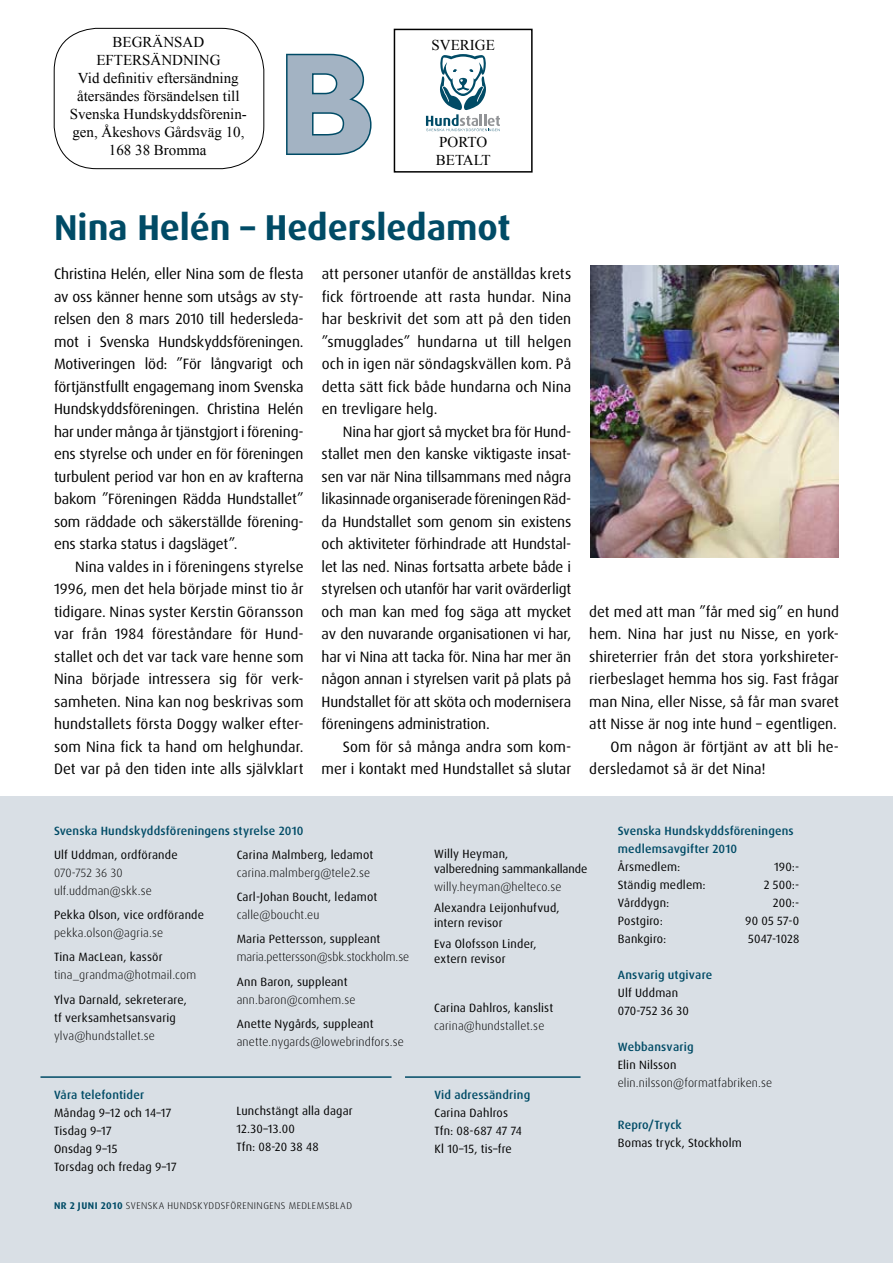
<style>
.page{position:relative;width:893px;height:1263px;background:#fff}
.page>*{position:absolute;margin:0;border:0;box-sizing:border-box;transform-origin:0 0}
.t1{font:700 144px "Gill Sans";color:#a3b3c3}
.t2{font:700 36px "Dax Pro";letter-spacing:-.005em;color:#004b66}
.t3{font:15px/22.5px "Dax Pro";color:#000;text-align:justify}
.t4{font:15px/18px "Times New Roman";color:#000;text-align:center}
.t5{font:12px/18px "Dax Pro";letter-spacing:.015em;color:#000}
.t6{font:300 12px/18px "Dax Pro";letter-spacing:.01em;color:#000}
.t7{font:500 12px/18px "Dax Pro";letter-spacing:.015em;color:#004b66}
.t8{font:300 9.75px "Dax Pro";letter-spacing:.05em;color:#000}
.s1{font-weight:700;color:#004b66}
</style>
<div class="page">
<div style="left:0;top:796px;width:893px;height:467px;background:#d9dfe5"></div>
<hr style="left:40px;top:1076px;width:352px;height:2px;background:#004b66">
<hr style="left:405px;top:1076px;width:175px;height:2px;background:#004b66">
<div style="left:394px;top:29px;width:139px;height:144px;border:2px solid #000"></div>
<svg style="left:426px;top:54px;width:74px;height:77px"></svg>
<svg style="left:286px;top:53px;width:86px;height:102px"></svg>
<div style="left:54px;top:28px;width:210px;height:141px;border:1px solid #000;border-radius:43px"></div>
<img style="left:590px;top:265px;width:249px;height:293px">
<p class="t4" style="left:70px;top:33px;width:179px">BEGRÄNSAD<br>EFTERSÄNDNING<br>Vid definitiv eftersändning återsändes försändelsen till<br>Svenska Hundskyddsförenin&shy;gen, Åkeshovs Gårdsväg 10,<br>168 38 Bromma</p>
<h1 class="t1" style="left:277px;top:18px;width:102px">B</h1>
<p class="t4" style="left:431px;top:35px;width:65px">SVERIGE</p>
<p class="t4" style="left:439px;top:133px;width:49px">PORTO</p>
<p class="t4" style="left:436px;top:151px;width:56px">BETALT</p>
<h2 class="t2" style="left:54px;top:204px;width:458px">Nina Helén – Hedersledamot</h2>
<p class="t3" style="left:54px;top:263px;width:251px">Christina Helén, eller Nina som de flesta av oss känner henne som utsågs av sty&shy;relsen den 8 mars 2010 till hedersleda&shy;mot i Svenska Hundskyddsföreningen.<br>Motiveringen löd: ”För långvarigt och förtjänstfullt engagemang inom Svenska Hundskyddsföreningen. Christina Helén har under många år tjänstgjort i förening&shy;ens styrelse och under en för föreningen turbulent period var hon en av krafterna bakom ”Föreningen Rädda Hundstallet” som räddade och säkerställde förening&shy;ens starka status i dagsläget”.</p>
<p class="t3" style="left:54px;top:555px;width:251px;text-indent:21px">Nina valdes in i föreningens styrelse 1996, men det hela började minst tio år tidigare. Ninas syster Kerstin Göransson var från 1984 föreståndare för Hund&shy;stallet och det var tack vare henne som Nina började intressera sig för verk&shy;samheten. Nina kan nog beskrivas som hundstallets första Doggy walker efter&shy;som Nina fick ta hand om helghundar.<br>Det var på den tiden inte alls självklart</p>
<p class="t3" style="left:322px;top:263px;width:251px">att personer utanför de anställdas krets fick förtroende att rasta hundar. Nina har beskrivit det som att på den tiden ”smugglades” hundarna ut till helgen och in igen när söndagskvällen kom. På detta sätt fick både hundarna och Nina en trevligare helg.</p>
<p class="t3" style="left:322px;top:420px;width:251px;text-indent:21px">Nina har gjort så mycket bra för Hund&shy;stallet men den kanske viktigaste insat&shy;sen var när Nina tillsammans med några likasinnade organiserade föreningen Räd&shy;da Hundstallet som genom sin existens och aktiviteter förhindrade att Hundstal&shy;let las ned. Ninas fortsatta arbete både i styrelsen och utanför har varit ovärderligt och man kan med fog säga att mycket av den nuvarande organisationen vi har, har vi Nina att tacka för. Nina har mer än någon annan i styrelsen varit på plats på Hundstallet för att sköta och modernisera föreningens administration.</p>
<p class="t3" style="left:322px;top:735px;width:251px;text-align:right">Som för så många andra som kom&shy;mer i kontakt med Hundstallet så slutar</p>
<p class="t3" style="left:589px;top:600px;width:251px">det med att man ”får med sig” en hund</p>
<p class="t3" style="left:589px;top:623px;width:251px">hem. Nina har just nu Nisse, en york-</p>
<p class="t3" style="left:589px;top:645px;width:251px">shireterrier från det stora yorkshireter-</p>
<p class="t3" style="left:589px;top:668px;width:251px">rierbeslaget hemma hos sig. Fast frågar</p>
<p class="t3" style="left:589px;top:690px;width:251px">man Nina, eller Nisse, så får man svaret</p>
<p class="t3" style="left:589px;top:713px;width:249px">att Nisse är nog inte hund – egentligen.</p>
<p class="t3" style="left:611px;top:735px;width:230px">Om någon är förtjänt av att bli he-</p>
<p class="t3" style="left:589px;top:758px;width:178px">dersledamot så är det Nina!</p>
<p class="t7" style="left:54px;top:822px;width:251px">Svenska Hundskyddsföreningens styrelse 2010</p>
<p class="t5" style="left:54px;top:845px;width:125px">Ulf Uddman, ordförande</p>
<p class="t6" style="left:54px;top:863px;width:99px">070-752 36 30 ulf.uddman@skk.se</p>
<p class="t5" style="left:54px;top:906px;width:152px">Pekka Olson, vice ordförande</p>
<p class="t6" style="left:54px;top:924px;width:111px">pekka.olson@agria.se</p>
<p class="t5" style="left:54px;top:948px;width:110px">Tina MacLean, kassör</p>
<p class="t6" style="left:54px;top:966px;width:144px">tina_grandma@hotmail.com</p>
<p class="t5" style="left:54px;top:991px;width:134px">Ylva Darnald, sekreterare, tf verksamhetsansvarig</p>
<p class="t6" style="left:54px;top:1027px;width:102px">ylva@hundstallet.se</p>
<p class="t7" style="left:54px;top:1085px;width:92px">Våra telefontider</p>
<p class="t5" style="left:54px;top:1103px;width:124px">Måndag 9–12 och 14–17<br>Tisdag 9–17<br>Onsdag 9–15<br>Torsdag och fredag 9–17</p>
<p class="t5" style="left:237px;top:845px;width:138px">Carina Malmberg, ledamot</p>
<p class="t6" style="left:237px;top:863px;width:135px">carina.malmberg@tele2.se</p>
<p class="t5" style="left:237px;top:888px;width:142px">Carl-Johan Boucht, ledamot</p>
<p class="t6" style="left:237px;top:906px;width:84px">calle@boucht.eu</p>
<p class="t5" style="left:237px;top:930px;width:145px">Maria Pettersson, suppleant</p>
<p class="t6" style="left:237px;top:948px;width:174px">maria.pettersson@sbk.stockholm.se</p>
<p class="t5" style="left:237px;top:972px;width:112px">Ann Baron, suppleant</p>
<p class="t6" style="left:237px;top:990px;width:120px">ann.baron@comhem.se</p>
<p class="t5" style="left:237px;top:1015px;width:138px">Anette Nygårds, suppleant</p>
<p class="t6" style="left:237px;top:1033px;width:169px">anette.nygards@lowebrindfors.se</p>
<p class="t5" style="left:236px;top:1102px;width:118px">Lunchstängt alla dagar<br>12.30–13.00<br>Tfn: 08-20 38 48</p>
<p class="t8" style="left:54px;top:1199px;width:300px"><span class="s1">NR 2 JUNI 2010</span> SVENSKA HUNDSKYDDSFÖRENINGENS MEDLEMSBLAD</p>
<p class="t5" style="left:434px;top:846px;width:155px;line-height:15px">Willy Heyman,<br>valberedning sammankallande</p>
<p class="t6" style="left:434px;top:877px;width:129px">willy.heyman@helteco.se</p>
<p class="t5" style="left:434px;top:900px;width:127px;line-height:15px">Alexandra Leijonhufvud, intern revisor</p>
<p class="t5" style="left:434px;top:937px;width:104px;line-height:15px">Eva Olofsson Linder, extern revisor</p>
<p class="t5" style="left:434px;top:999px;width:121px">Carina Dahlros, kanslist</p>
<p class="t6" style="left:434px;top:1017px;width:112px">carina@hundstallet.se</p>
<p class="t7" style="left:434px;top:1085px;width:97px">Vid adressändring</p>
<p class="t5" style="left:434px;top:1103px;width:89px">Carina Dahlros<br>Tfn: 08-687 47 74<br>Kl 10–15, tis–fre</p>
<p class="t7" style="left:618px;top:821px;width:177px">Svenska Hundskyddsföreningens medlemsavgifter 2010</p>
<p class="t5" style="left:618px;top:857px;width:64px">Årsmedlem:</p>
<p class="t5" style="left:774px;top:857px;width:27px">190:-</p>
<p class="t5" style="left:618px;top:875px;width:89px">Ständig medlem:</p>
<p class="t5" style="left:764px;top:875px;width:37px">2 500:-</p>
<p class="t5" style="left:618px;top:893px;width:53px">Vårddygn:</p>
<p class="t5" style="left:773px;top:893px;width:28px">200:-</p>
<p class="t5" style="left:618px;top:911px;width:46px">Postgiro:</p>
<p class="t5" style="left:745px;top:911px;width:56px">90 05 57-0</p>
<p class="t5" style="left:618px;top:929px;width:50px">Bankgiro:</p>
<p class="t5" style="left:748px;top:929px;width:53px">5047-1028</p>
<p class="t7" style="left:618px;top:965px;width:96px">Ansvarig utgivare</p>
<p class="t5" style="left:618px;top:983px;width:73px">Ulf Uddman<br>070-752 36 30</p>
<p class="t7" style="left:618px;top:1037px;width:77px">Webbansvarig</p>
<p class="t5" style="left:618px;top:1055px;width:60px">Elin Nilsson</p>
<p class="t6" style="left:618px;top:1073px;width:156px">elin.nilsson@formatfabriken.se</p>
<p class="t7" style="left:618px;top:1116px;width:66px">Repro/Tryck</p>
<p class="t5" style="left:618px;top:1134px;width:125px">Bomas tryck, Stockholm</p>
</div>
